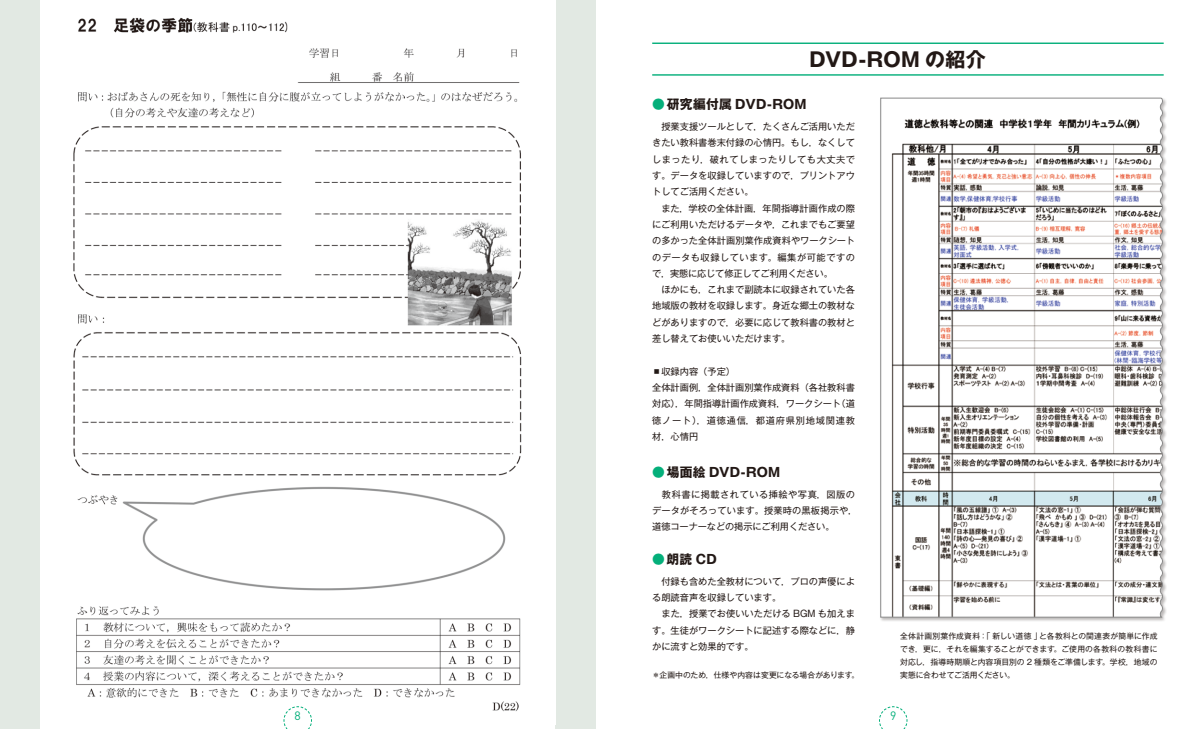
<style>
.page{position:relative;width:1191px;height:729px;background:#fff}
.page>*{position:absolute;margin:0;border:0;box-sizing:border-box;transform-origin:0 0}
.t1{font:700 19.8px "Gothic MB101 Pro";letter-spacing:.02em;color:#221815}
.t2{font:700 12.8px "Gothic MB101 Pro";letter-spacing:.02em;color:#221815}
.t3{font:12px "DIN";color:#04af7a}
.t4{font:9.2px/16.3px "Gothic MB101 Pro";color:#221815}
.t5{font:7.8px/12.8px "Gothic MB101 Pro";color:#221815;text-align:justify}
.s1{color:#04af7a}
</style>
<div class="page">
<div style="left:0;top:0;width:595px;height:729px;background:#e2e9e3"></div>
<img style="left:40px;top:0;width:515px;height:724px">
<svg style="left:879px;top:706px;width:29px;height:23px"></svg>
<svg style="left:283px;top:705px;width:29px;height:24px"></svg>
<div style="left:879px;top:97px;width:288px;height:524px;background:#221815;opacity:.3"></div>
<svg style="left:880px;top:97px;width:283px;height:520px"></svg>
<hr style="left:652px;top:74px;width:511px;height:2px;background:#04af7a">
<hr style="left:652px;top:43px;width:511px;height:1px;background:#04af7a">
<h1 class="t1" style="left:809px;top:43px;width:178px">DVD-ROM の紹介</h1>
<h2 class="t2" style="left:652px;top:94px;width:156px"><span class="s1">●</span>研究編付属 DVD-ROM</h2>
<p class="t4" style="left:652px;top:117px;width:204px">　授業支援ツールとして，たくさんご活用いただきたい教科書巻末付録の心情円。もし，なくしてしまったり，破れてしまったりしても大丈夫です。データを収録していますので，プリントアウトしてご活用ください。<br>　また，学校の全体計画，年間指導計画作成の際にご利用いただけるデータや，これまでもご要望の多かった全体計画別葉作成資料やワークシートのデータも収録しています。編集が可能ですので，実態に応じて修正してご利用ください。<br>　ほかにも，これまで副読本に収録されていた各地域版の教材を収録します。身近な郷土の教材などがありますので，必要に応じて教科書の教材と差し替えてお使いいただけます。</p>
<p class="t4" style="left:652px;top:362px;width:204px">▪収録内容（予定）<br>全体計画例，全体計画別葉作成資料（各社教科書対応），年間指導計画作成資料，ワークシート（道徳ノート），道徳通信，都道府県別地域関連教材，心情円</p>
<h2 class="t2" style="left:652px;top:461px;width:130px"><span class="s1">●</span>場面絵 DVD-ROM</h2>
<p class="t4" style="left:652px;top:485px;width:207px">　教科書に掲載されている挿絵や写真，図版のデータがそろっています。授業時の黒板掲示や，道徳コーナーなどの掲示にご利用ください。</p>
<h2 class="t2" style="left:652px;top:548px;width:66px"><span class="s1">●</span>朗読 CD</h2>
<p class="t4" style="left:652px;top:571px;width:204px">　付録も含めた全教材について，プロの声優による朗読音声を収録しています。<br>　また，授業でお使いいただける BGM も加えます。生徒がワークシートに記述する際などに，静かに流すと効果的です。</p>
<p class="t5" style="left:900px;top:629px;width:259px">全体計画別葉作成資料：｢新しい道徳｣と各教科との関連表が簡単に作成でき，更に，それを編集することができます。ご使用の各教科の教科書に対応し，指導時期順と内容項目別の 2 種類をご準備します。学校，地域の</p>
<p class="t5" style="left:652px;top:667px;width:208px">＊企画中のため，仕様や内容は変更になる場合があります。</p>
<p class="t5" style="left:900px;top:667px;width:116px">実態に合わせてご活用ください。</p>
<h3 class="t3" style="left:294px;top:708px;width:8px">8</h3>
<h3 class="t3" style="left:890px;top:708px;width:8px">9</h3>
</div>
